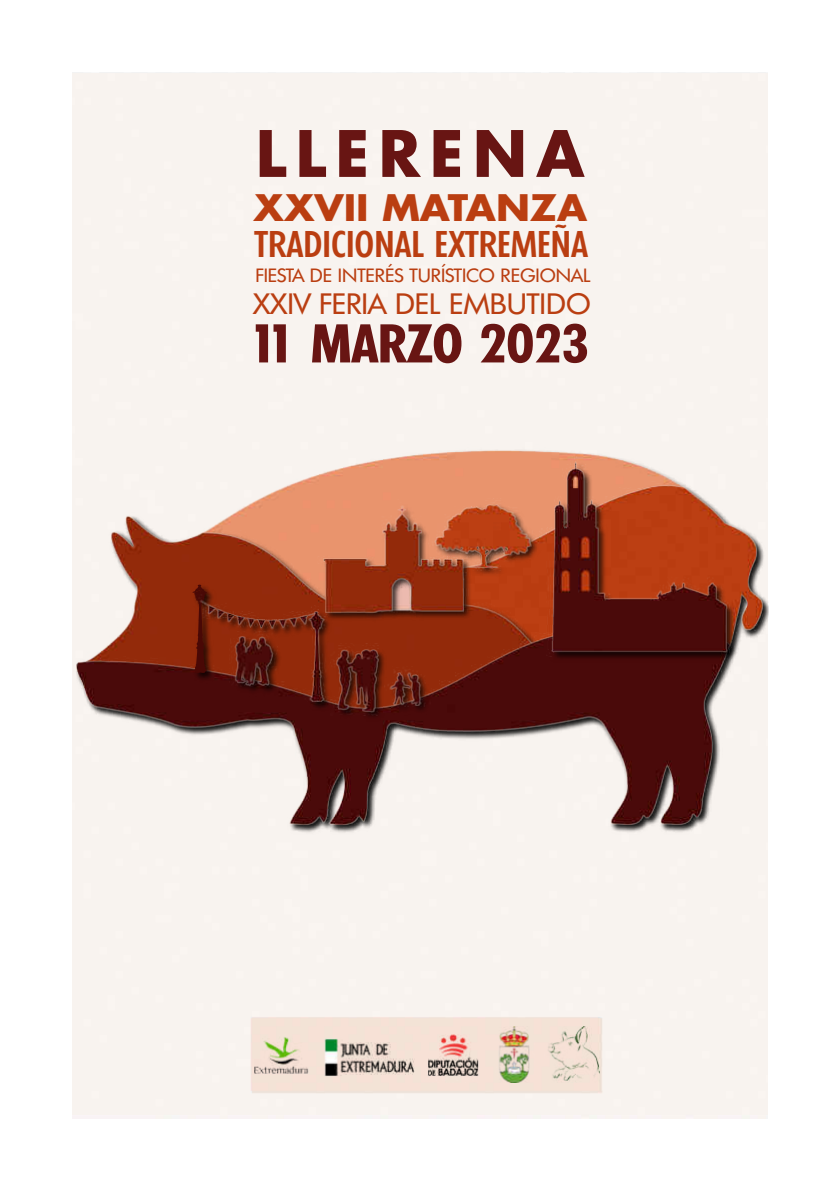
<style>
.page{position:relative;width:840px;height:1191px;background:#fff}
.page>*{position:absolute;margin:0;border:0;box-sizing:border-box;transform-origin:0 0}
.t1{font:700 62.2px "Futura";letter-spacing:.15em;color:#681513}
.t2{font:600 52.8px "Futura TS Condensed";color:#681513;scale:1.05 1}
.t3{font:500 36px "Futura TS Condensed";color:#ba3e11;scale:1.05 1}
.t4{font:700 35.6px "Futura";color:#ba3e11;scale:1.08 1}
.t5{font:28.6px "Futura TS";color:#ba3e11;scale:1.05 1}
.t6{font:18.6px "Futura TS";color:#ba3e11;scale:1.05 1}
</style>
<div class="page">
<div style="left:72px;top:428px;width:695px;height:418px;background:#f8f3ef"></div>
<img style="left:314px;top:463px;width:453px;height:222px">
<img style="left:72px;top:474px;width:458px;height:126px">
<img style="left:72px;top:600px;width:679px;height:246px">
<img style="left:530px;top:440px;width:218px;height:234px">
<img style="left:189px;top:650px;width:24px;height:33px">
<svg style="left:192px;top:650px;width:15px;height:23px"></svg>
<img style="left:178px;top:579px;width:123px;height:71px">
<img style="left:412px;top:482px;width:140px;height:107px">
<img style="left:286px;top:589px;width:28px;height:134px">
<img style="left:213px;top:614px;width:82px;height:94px">
<img style="left:314px;top:634px;width:86px;height:99px">
<img style="left:368px;top:650px;width:17px;height:77px">
<img style="left:385px;top:650px;width:57px;height:77px">
<img style="left:301px;top:484px;width:184px;height:150px">
<img style="left:229px;top:994px;width:395px;height:121px">
<img style="left:254px;top:1026px;width:345px;height:56px">
<h1 class="t1" style="left:255px;top:119px;width:330px">LLERENA</h1>
<h3 class="t4" style="left:253px;top:188px;width:310px">XXVII MATANZA</h3>
<h3 class="t3" style="left:254px;top:224px;width:319px">TRADICIONAL EXTREMEÑA</h3>
<p class="t6" style="left:255px;top:265px;width:320px">FIESTA DE INTERÉS TURÍSTICO REGIONAL</p>
<h3 class="t5" style="left:253px;top:287px;width:323px">XXIV FERIA DEL EMBUTIDO</h3>
<h2 class="t2" style="left:250px;top:313px;width:324px">11 MARZO 2023</h2>
</div>
